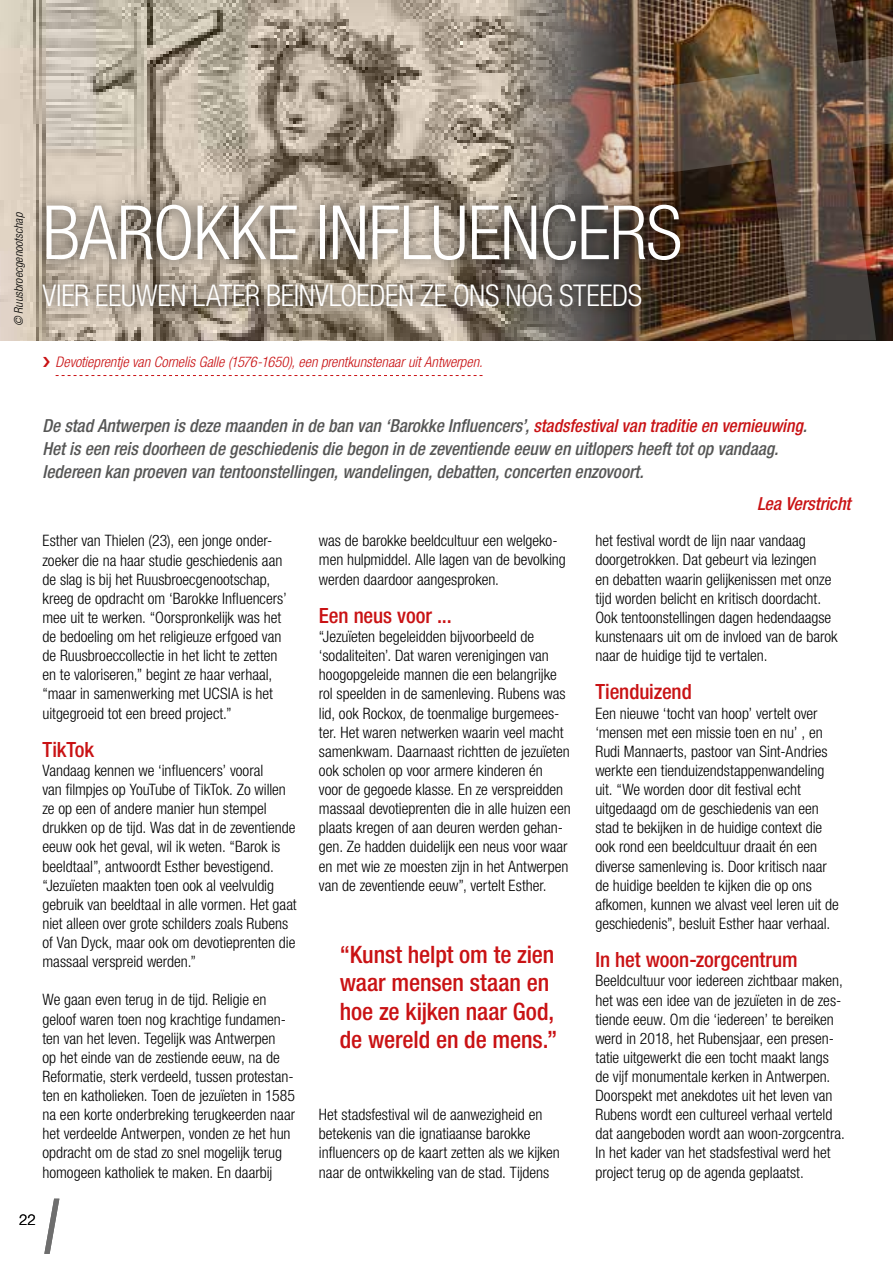
<style>
.page{position:relative;width:893px;height:1263px;background:#fff}
.page>*{position:absolute;margin:0;border:0;box-sizing:border-box;transform-origin:0 0}
.t1{font:300 condensed 75px "Helvetica Neue LT";letter-spacing:-.01em;color:#fff}
.t2{font:300 condensed 30px "Helvetica Neue LT";letter-spacing:-.015em;color:#fff}
.t3{font:500 condensed 24px/28.5px "Helvetica Neue LT";letter-spacing:-.005em;color:#c91214}
.t4{font:500 condensed 21px "Helvetica Neue LT";letter-spacing:-.005em;color:#c91214}
.t5{font:italic 500 condensed 18px/23.2px "Helvetica Neue LT";color:#565655}
.t6{font:italic 500 condensed 18px "Helvetica Neue LT";letter-spacing:-.005em;color:#c91214}
.t7{font:300 condensed 15.75px/19px "Helvetica Neue LT";letter-spacing:-.005em;color:#000}
.t8{font:300 15px "Helvetica Neue LT";color:#000}
.t9{font:italic 300 condensed 14.7px "Helvetica Neue LT";color:#c91214}
.t10{font:italic 300 condensed 12px "Helvetica Neue LT";color:#000}
.s1{color:#c91214}
</style>
<div class="page">
<svg style="left:44px;top:1199px;width:15px;height:55px"></svg>
<img style="left:0;top:0;width:635px;height:340px">
<div style="left:30px;top:191px;width:664px;height:129px;background:#000;opacity:.75"></div>
<img style="left:635px;top:0;width:258px;height:340px">
<svg style="left:56px;top:375px;width:427px;height:1px"></svg>
<p class="t10" style="left:12px;top:326px;width:116px;rotate:-90deg">© Ruusbroecgenootschap</p>
<h1 class="t1" style="left:43px;top:190px;width:641px">BAROKKE INFLUENCERS</h1>
<h2 class="t2" style="left:43px;top:278px;width:601px">VIER EEUWEN LATER BEINVLOEDEN ZE ONS NOG STEEDS</h2>
<p class="t9" style="left:56px;top:353px;width:428px">Devotieprentje van Cornelis Galle (1576-1650), een prentkunstenaar uit Antwerpen.</p>
<p class="t5" style="left:43px;top:413px;width:766px">De stad Antwerpen is deze maanden in de ban van ‘Barokke Influencers’, <span class="s1">stadsfestival van traditie en vernieuwing</span>.<br>Het is een reis doorheen de geschiedenis die begon in de zeventiende eeuw en uitlopers heeft tot op vandaag.<br>Iedereen kan proeven van tentoonstellingen, wandelingen, debatten, concerten enzovoort.</p>
<p class="t6" style="left:757px;top:493px;width:95px">Lea Verstricht</p>
<p class="t7" style="left:43px;top:531px;width:246px">Esther van Thielen (23), een jonge onder&shy;zoeker die na haar studie geschiedenis aan de slag is bij het Ruusbroecgenootschap, kreeg de opdracht om ‘Barokke Influencers’ mee uit te werken. “Oorspronkelijk was het de bedoeling om het religieuze erfgoed van de Ruusbroeccollectie in het licht te zetten en te valoriseren,” begint ze haar verhaal, “maar in samenwerking met UCSIA is het uitgegroeid tot een breed project.”</p>
<h3 class="t4" style="left:43px;top:737px;width:53px">TikTok</h3>
<p class="t7" style="left:43px;top:761px;width:256px">Vandaag kennen we ‘influencers’ vooral<br>van filmpjes op YouTube of TikTok. Zo willen ze op een of andere manier hun stempel drukken op de tijd. Was dat in de zeventiende eeuw ook het geval, wil ik weten. “Barok is beeldtaal”, antwoordt Esther bevestigend. “Jezuïeten maakten toen ook al veelvuldig gebruik van beeldtaal in alle vormen. Het gaat niet alleen over grote schilders zoals Rubens of Van Dyck, maar ook om devotieprenten die massaal verspreid werden.”</p>
<p class="t7" style="left:43px;top:990px;width:254px">We gaan even terug in de tijd. Religie en geloof waren toen nog krachtige fundamen&shy;ten van het leven. Tegelijk was Antwerpen<br>op het einde van de zestiende eeuw, na de Reformatie, sterk verdeeld, tussen protestan&shy;ten en katholieken. Toen de jezuïeten in 1585 na een korte onderbreking terugkeerden naar het verdeelde Antwerpen, vonden ze het hun opdracht om de stad zo snel mogelijk terug homogeen katholiek te maken. En daarbij</p>
<p class="t7" style="left:595px;top:531px;width:244px">het festival wordt de lijn naar vandaag doorgetrokken. Dat gebeurt via lezingen<br>en debatten waarin gelijkenissen met onze tijd worden belicht en kritisch doordacht.<br>Ook tentoonstellingen dagen hedendaagse kunstenaars uit om de invloed van de barok naar de huidige tijd te vertalen.</p>
<h3 class="t4" style="left:595px;top:679px;width:98px">Tienduizend</h3>
<p class="t7" style="left:595px;top:703px;width:245px">Een nieuwe ‘tocht van hoop’ vertelt over ‘mensen met een missie toen en nu’ , en Rudi Mannaerts, pastoor van Sint-Andries werkte een tienduizendstappenwandeling uit. “We worden door dit festival echt uitgedaagd om de geschiedenis van een stad te bekijken in de huidige context die ook rond een beeldcultuur draait én een diverse samenleving is. Door kritisch naar de huidige beelden te kijken die op ons afkomen, kunnen we alvast veel leren uit de geschiedenis”, besluit Esther haar verhaal.</p>
<h3 class="t4" style="left:595px;top:947px;width:204px">In het woon-zorgcentrum</h3>
<p class="t7" style="left:595px;top:971px;width:251px">Beeldcultuur voor iedereen zichtbaar maken, het was een idee van de jezuïeten in de zes&shy;tiende eeuw. Om die ‘iedereen’ te bereiken werd in 2018, het Rubensjaar, een presen&shy;tatie uitgewerkt die een tocht maakt langs de vijf monumentale kerken in Antwerpen.<br>Doorspekt met anekdotes uit het leven van Rubens wordt een cultureel verhaal verteld dat aangeboden wordt aan woon-zorgcentra.<br>In het kader van het stadsfestival werd het project terug op de agenda geplaatst.</p>
<p class="t7" style="left:319px;top:531px;width:248px">was de barokke beeldcultuur een welgeko&shy;men hulpmiddel. Alle lagen van de bevolking werden daardoor aangesproken.</p>
<h3 class="t4" style="left:319px;top:603px;width:134px">Een neus voor ...</h3>
<p class="t7" style="left:319px;top:627px;width:253px">“Jezuïeten begeleidden bijvoorbeeld de ‘sodaliteiten’. Dat waren verenigingen van hoogopgeleide mannen die een belangrijke rol speelden in de samenleving. Rubens was lid, ook Rockox, de toenmalige burgemees&shy;ter. Het waren netwerken waarin veel macht samenkwam. Daarnaast richtten de jezuïeten ook scholen op voor armere kinderen én<br>voor de gegoede klasse. En ze verspreidden massaal devotieprenten die in alle huizen een plaats kregen of aan deuren werden gehan&shy;gen. Ze hadden duidelijk een neus voor waar en met wie ze moesten zijn in het Antwerpen van de zeventiende eeuw”, vertelt Esther.</p>
<h3 class="t3" style="left:340px;top:940px;width:219px">“Kunst helpt om te zien waar mensen staan en hoe ze kijken naar God, de wereld en de mens.”</h3>
<p class="t7" style="left:319px;top:1105px;width:242px">Het stadsfestival wil de aanwezigheid en betekenis van die ignatiaanse barokke influencers op de kaart zetten als we kijken naar de ontwikkeling van de stad. Tijdens</p>
<p class="t8" style="left:19px;top:1210px;width:18px">22</p>
</div>
